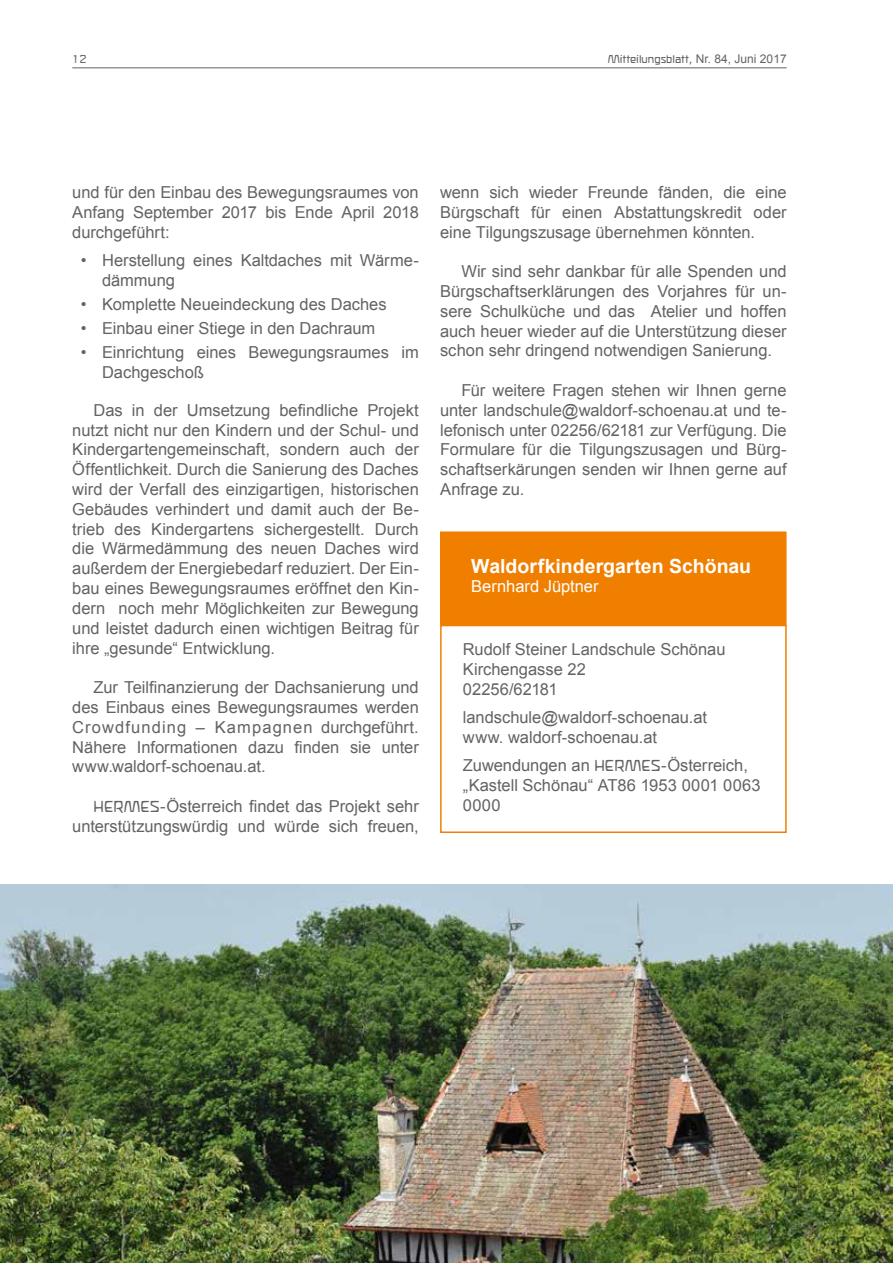
<style>
.page{position:relative;width:893px;height:1263px;background:#fff}
.page>*{position:absolute;margin:0;border:0;box-sizing:border-box;transform-origin:0 0}
.t1{font:700 19.5px "Arial";color:#fff}
.t2{font:16.5px/19.8px "Arial";color:#646363;text-align:justify}
.t3{font:16.5px "Arial";color:#fff}
.t4{font:12px "ROBIRKE";color:#646363}
.s1{font-family:"Arial"}
.s2{font-family:"ROBIRKE"}
</style>
<div class="page">
<img style="left:0;top:884px;width:893px;height:379px">
<div style="left:441px;top:532px;width:345px;height:92px;background:#f07f00"></div>
<div style="left:440px;top:531px;width:347px;height:94px;border:2px solid #f07f00"></div>
<div style="left:440px;top:625px;width:347px;height:208px;border:2px solid #f07f00"></div>
<hr style="left:72px;top:68px;width:715px;height:1px;background:#646363">
<p class="t4" style="left:72px;top:52px;width:16px">12</p>
<p class="t4" style="left:608px;top:53px;width:180px">Mitteilungsblatt, <span class="s1">Nr. 84, Juni 2017</span></p>
<p class="t2" style="left:72px;top:182px;width:348px">und für den Einbau des Bewegungsraumes von Anfang September 2017 bis Ende April 2018 durchgeführt:</p>
<p class="t2" style="left:102px;top:250px;width:318px;text-indent:-21px">• Herstellung eines Kaltdaches mit Wärme&shy;dämmung</p>
<p class="t2" style="left:81px;top:294px;width:307px">• Komplette Neueindeckung des Daches</p>
<p class="t2" style="left:81px;top:318px;width:296px">• Einbau einer Stiege in den Dachraum</p>
<p class="t2" style="left:102px;top:342px;width:318px;text-indent:-21px">• Einrichtung eines Bewegungsraumes im<br>Dachgeschoß</p>
<p class="t2" style="left:72px;top:400px;width:348px;text-indent:21px">Das in der Umsetzung befindliche Projekt nutzt nicht nur den Kindern und der Schul- und Kindergartengemeinschaft, sondern auch der Öffentlichkeit. Durch die Sanierung des Daches wird der Verfall des einzigartigen, historischen Gebäudes verhindert und damit auch der Be&shy;trieb des Kindergartens sichergestellt. Durch die Wärmedämmung des neuen Daches wird außerdem der Energiebedarf reduziert. Der Ein&shy;bau eines Bewegungsraumes eröffnet den Kin&shy;dern noch mehr Möglichkeiten zur Bewegung und leistet dadurch einen wichtigen Beitrag für ihre „gesunde“ Entwicklung.</p>
<p class="t2" style="left:72px;top:677px;width:348px;text-indent:21px">Zur Teilfinanzierung der Dachsanierung und des Einbaus eines Bewegungsraumes werden Crowdfunding – Kampagnen durchgeführt.<br>Nähere Informationen dazu finden sie unter www.waldorf-schoenau.at.</p>
<p class="t2" style="left:72px;top:796px;width:348px;text-align:right"><span class="s2">HERMES</span>-Österreich findet das Projekt sehr unterstützungswürdig und würde sich freuen,</p>
<p class="t2" style="left:440px;top:182px;width:348px">wenn sich wieder Freunde fänden, die eine Bürgschaft für einen Abstattungskredit oder eine Tilgungszusage übernehmen könnten.</p>
<p class="t2" style="left:440px;top:262px;width:348px;text-indent:21px">Wir sind sehr dankbar für alle Spenden und Bürgschaftserklärungen des Vorjahres für un&shy;sere Schulküche und das Atelier und hoffen auch heuer wieder auf die Unterstützung dieser schon sehr dringend notwendigen Sanierung.</p>
<p class="t2" style="left:440px;top:380px;width:348px;text-indent:21px">Für weitere Fragen stehen wir Ihnen gerne unter landschule@waldorf-schoenau.at und te&shy;lefonisch unter 02256/62181 zur Verfügung. Die Formulare für die Tilgungszusagen und Bürg&shy;schaftserkärungen senden wir Ihnen gerne auf Anfrage zu.</p>
<p class="t1" style="left:471px;top:553px;width:281px">Waldorfkindergarten Schönau</p>
<p class="t3" style="left:471px;top:576px;width:129px">Bernhard Jüptner</p>
<p class="t2" style="left:463px;top:640px;width:264px;text-align:left">Rudolf Steiner Landschule Schönau<br>Kirchengasse 22<br>02256/62181</p>
<p class="t2" style="left:463px;top:708px;width:246px">landschule@waldorf-schoenau.at www. waldorf-schoenau.at</p>
<p class="t2" style="left:463px;top:756px;width:299px;text-align:left">Zuwendungen an <span class="s2">HERMES</span>-Österreich, „Kastell Schönau“ AT86 1953 0001 0063<br>0000</p>
</div>
